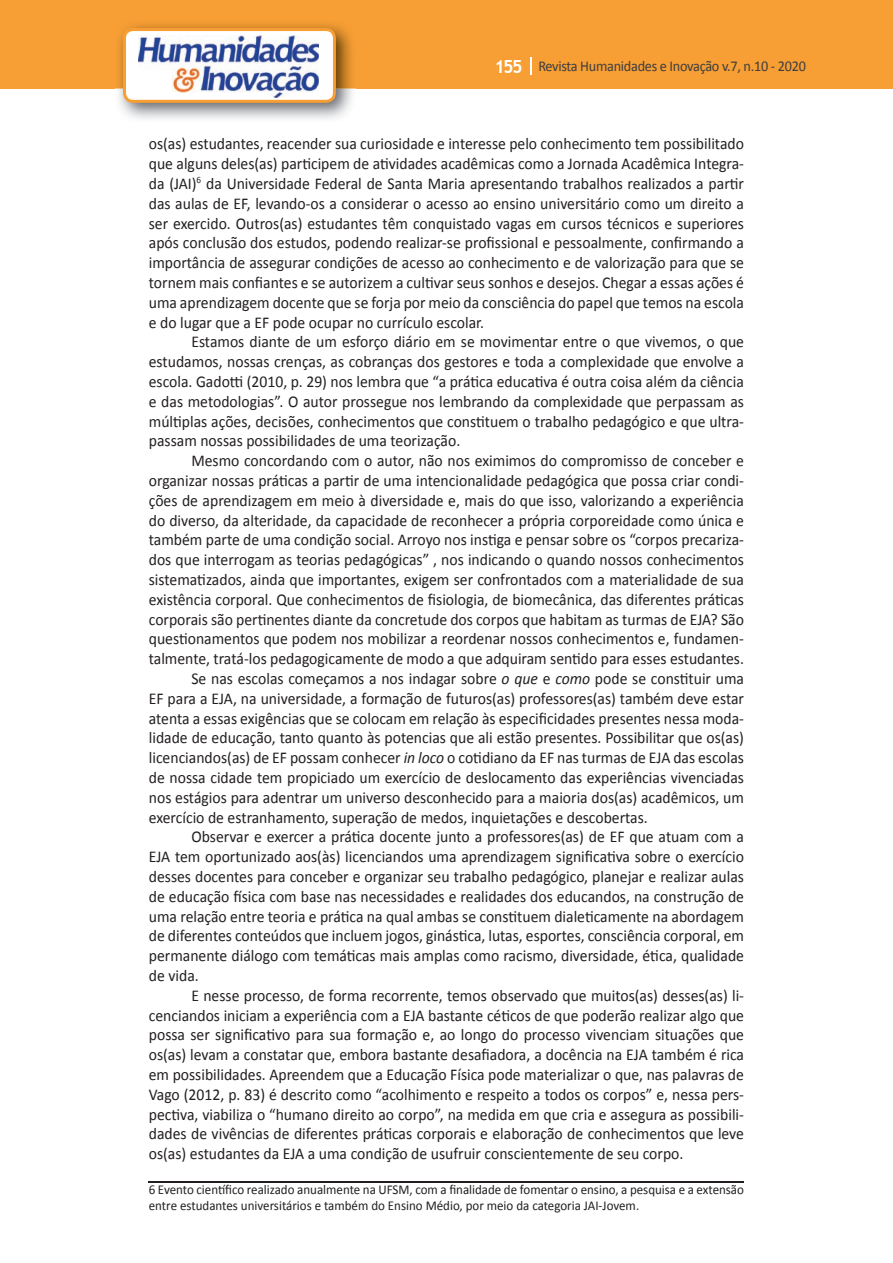
<style>
.page{position:relative;width:893px;height:1263px;background:#fff}
.page>*{position:absolute;margin:0;border:0;box-sizing:border-box;transform-origin:0 0}
.t1{font:16.5px/19.8px "Calibri";color:#231f20;text-align:justify;scale:.95 1}
.t2{font:15px "Calibri";letter-spacing:-.02em;color:#3e3e3f;scale:.95 1}
.t3{font:13.5px/16.2px "Calibri";color:#231f20;scale:.96 1}
.s1{font-family:"Trebuchet MS";font-weight:700;font-size:18px;color:#fff}
.s2{font-style:italic}
</style>
<div class="page">
<div style="left:0;top:0;width:893px;height:88px;background:#f79e34"></div>
<svg style="left:530px;top:57px;width:2px;height:18px"></svg>
<img style="left:115px;top:24px;width:241px;height:95px">
<svg style="left:123px;top:28px;width:213px;height:75px"></svg>
<hr style="left:149px;top:1181px;width:595px;height:1px;background:#231f20">
<p class="t2" style="left:495px;top:57px;width:329px"><span class="s1">155</span> Revista Humanidades e Inovação v.7, n.10 - 2020</p>
<p class="t1" style="left:149px;top:134px;width:628px">os(as) estudantes, reacender sua curiosidade e interesse pelo conhecimento tem possibilitado que alguns deles(as) participem de atividades acadêmicas como a Jornada Acadêmica Integra&shy;da (JAI)<sup>6</sup> da Universidade Federal de Santa Maria apresentando trabalhos realizados a partir das aulas de EF, levando-os a considerar o acesso ao ensino universitário como um direito a ser exercido. Outros(as) estudantes têm conquistado vagas em cursos técnicos e superiores após conclusão dos estudos, podendo realizar-se profissional e pessoalmente, confirmando a importância de assegurar condições de acesso ao conhecimento e de valorização para que se tornem mais confiantes e se autorizem a cultivar seus sonhos e desejos. Chegar a essas ações é uma aprendizagem docente que se forja por meio da consciência do papel que temos na escola e do lugar que a EF pode ocupar no currículo escolar.</p>
<p class="t1" style="left:149px;top:332px;width:628px;text-indent:43px">Estamos diante de um esforço diário em se movimentar entre o que vivemos, o que estudamos, nossas crenças, as cobranças dos gestores e toda a complexidade que envolve a escola. Gadotti (2010, p. 29) nos lembra que “a prática educativa é outra coisa além da ciência e das metodologias”. O autor prossegue nos lembrando da complexidade que perpassam as múltiplas ações, decisões, conhecimentos que constituem o trabalho pedagógico e que ultra&shy;passam nossas possibilidades de uma teorização.</p>
<p class="t1" style="left:191px;top:451px;width:583px">Mesmo concordando com o autor, não nos eximimos do compromisso de conceber e</p>
<p class="t1" style="left:149px;top:471px;width:628px">organizar nossas práticas a partir de uma intencionalidade pedagógica que possa criar condi-</p>
<p class="t1" style="left:149px;top:490px;width:628px">ções de aprendizagem em meio à diversidade e, mais do que isso, valorizando a experiência</p>
<p class="t1" style="left:149px;top:510px;width:628px">do diverso, da alteridade, da capacidade de reconhecer a própria corporeidade como única e</p>
<p class="t1" style="left:149px;top:530px;width:628px">também parte de uma condição social. Arroyo nos instiga e pensar sobre os “corpos precariza-</p>
<p class="t1" style="left:149px;top:550px;width:628px">dos que interrogam as teorias pedagógicas” , nos indicando o quando nossos conhecimentos</p>
<p class="t1" style="left:149px;top:570px;width:628px">sistematizados, ainda que importantes, exigem ser confrontados com a materialidade de sua</p>
<p class="t1" style="left:149px;top:589px;width:628px">existência corporal. Que conhecimentos de fisiologia, de biomecânica, das diferentes práticas</p>
<p class="t1" style="left:149px;top:609px;width:628px">corporais são pertinentes diante da concretude dos corpos que habitam as turmas de EJA? São</p>
<p class="t1" style="left:149px;top:629px;width:628px">questionamentos que podem nos mobilizar a reordenar nossos conhecimentos e, fundamen-</p>
<p class="t1" style="left:149px;top:649px;width:628px">talmente, tratá-los pedagogicamente de modo a que adquiram sentido para esses estudantes.</p>
<p class="t1" style="left:191px;top:669px;width:583px">Se nas escolas começamos a nos indagar sobre <span class="s2">o que</span> e <span class="s2">como</span> pode se constituir uma</p>
<p class="t1" style="left:149px;top:688px;width:628px">EF para a EJA, na universidade, a formação de futuros(as) professores(as) também deve estar</p>
<p class="t1" style="left:149px;top:708px;width:628px">atenta a essas exigências que se colocam em relação às especificidades presentes nessa moda-</p>
<p class="t1" style="left:149px;top:728px;width:628px">lidade de educação, tanto quanto às potencias que ali estão presentes. Possibilitar que os(as)</p>
<p class="t1" style="left:149px;top:748px;width:628px">licenciandos(as) de EF possam conhecer <span class="s2">in loco</span> o cotidiano da EF nas turmas de EJA das escolas</p>
<p class="t1" style="left:149px;top:768px;width:628px">de nossa cidade tem propiciado um exercício de deslocamento das experiências vivenciadas</p>
<p class="t1" style="left:149px;top:787px;width:628px">nos estágios para adentrar um universo desconhecido para a maioria dos(as) acadêmicos, um</p>
<p class="t1" style="left:149px;top:807px;width:527px">exercício de estranhamento, superação de medos, inquietações e descobertas.</p>
<p class="t1" style="left:191px;top:827px;width:583px">Observar e exercer a prática docente junto a professores(as) de EF que atuam com a</p>
<p class="t1" style="left:149px;top:847px;width:628px">EJA tem oportunizado aos(às) licenciandos uma aprendizagem significativa sobre o exercício</p>
<p class="t1" style="left:149px;top:867px;width:628px">desses docentes para conceber e organizar seu trabalho pedagógico, planejar e realizar aulas</p>
<p class="t1" style="left:149px;top:886px;width:628px">de educação física com base nas necessidades e realidades dos educandos, na construção de</p>
<p class="t1" style="left:149px;top:906px;width:628px">uma relação entre teoria e prática na qual ambas se constituem dialeticamente na abordagem</p>
<p class="t1" style="left:149px;top:926px;width:628px">de diferentes conteúdos que incluem jogos, ginástica, lutas, esportes, consciência corporal, em</p>
<p class="t1" style="left:149px;top:946px;width:628px">permanente diálogo com temáticas mais amplas como racismo, diversidade, ética, qualidade</p>
<p class="t1" style="left:149px;top:966px;width:54px">de vida.</p>
<p class="t1" style="left:191px;top:985px;width:583px">E nesse processo, de forma recorrente, temos observado que muitos(as) desses(as) li-</p>
<p class="t1" style="left:149px;top:1005px;width:628px">cenciandos iniciam a experiência com a EJA bastante céticos de que poderão realizar algo que</p>
<p class="t1" style="left:149px;top:1025px;width:628px">possa ser significativo para sua formação e, ao longo do processo vivenciam situações que</p>
<p class="t1" style="left:149px;top:1045px;width:628px">os(as) levam a constatar que, embora bastante desafiadora, a docência na EJA também é rica</p>
<p class="t1" style="left:149px;top:1065px;width:628px">em possibilidades. Apreendem que a Educação Física pode materializar o que, nas palavras de</p>
<p class="t1" style="left:149px;top:1084px;width:628px">Vago (2012, p. 83) é descrito como “acolhimento e respeito a todos os corpos” e, nessa pers-</p>
<p class="t1" style="left:149px;top:1104px;width:628px">pectiva, viabiliza o “humano direito ao corpo”, na medida em que cria e assegura as possibili-</p>
<p class="t1" style="left:149px;top:1124px;width:628px">dades de vivências de diferentes práticas corporais e elaboração de conhecimentos que leve</p>
<p class="t1" style="left:149px;top:1144px;width:564px">os(as) estudantes da EJA a uma condição de usufruir conscientemente de seu corpo.</p>
<p class="t3" style="left:149px;top:1181px;width:621px">6 Evento científico realizado anualmente na UFSM, com a finalidade de fomentar o ensino, a pesquisa e a extensão entre estudantes universitários e também do Ensino Médio, por meio da categoria JAI-Jovem.</p>
</div>
